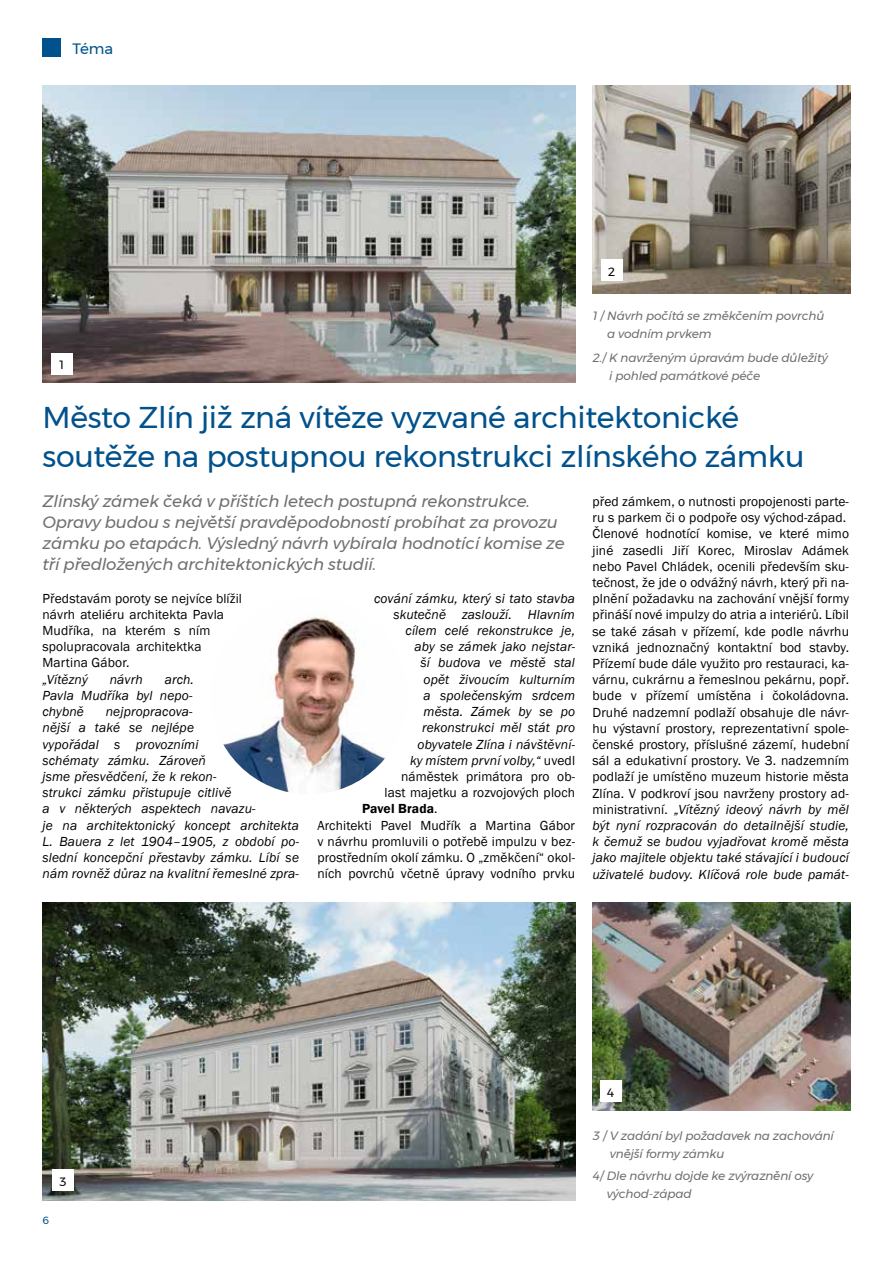
<style>
.page{position:relative;width:893px;height:1263px;background:#fff}
.page>*{position:absolute;margin:0;border:0;box-sizing:border-box;transform-origin:0 0}
.t1{font:30px/39px "Montserrat";letter-spacing:-.01em;color:#00518c}
.t2{font:italic 16.5px/21px "Montserrat";letter-spacing:-.01em;color:#706f6f}
.t3{font:15px "Montserrat";color:#00518c}
.t4{font:13.5px/16.2px "Franklin Gothic";letter-spacing:.01em;color:#000}
.t5{font:italic 13.5px/16.2px "Franklin Gothic";letter-spacing:.01em;color:#000;text-align:justify}
.t6{font:13.5px "MMZ text Book Bold";letter-spacing:.01em;color:#000}
.t7{font:italic 12px/18px "Montserrat";letter-spacing:-.01em;color:#706f6f}
.t8{font:12px "Montserrat";color:#000}
.t9{font:10.5px "Montserrat";color:#00518c}
.s1{font-style:normal}
.s2{font-family:"Franklin Gothic"}
.s3{font-style:italic}
</style>
<div class="page">
<svg style="left:43px;top:38px;width:18px;height:19px"></svg>
<img style="left:43px;top:85px;width:532px;height:298px">
<img style="left:43px;top:902px;width:532px;height:298px">
<img style="left:592px;top:902px;width:258px;height:209px">
<img style="left:592px;top:85px;width:258px;height:208px">
<div style="left:51px;top:353px;width:21px;height:21px;background:#fff"></div>
<div style="left:601px;top:259px;width:21px;height:22px;background:#fff"></div>
<div style="left:52px;top:1169px;width:22px;height:22px;background:#fff"></div>
<div style="left:600px;top:1080px;width:21px;height:21px;background:#fff"></div>
<img style="left:211px;top:597px;width:196px;height:197px;border-radius:98px">
<p class="t3" style="left:73px;top:37px;width:42px">Téma</p>
<p class="t8" style="left:59px;top:356px;width:6px">1</p>
<p class="t8" style="left:608px;top:262px;width:8px">2</p>
<p class="t7" style="left:607px;top:307px;width:219px;text-indent:-15px">1 / Návrh počítá se změkčením povrchů a vodním prvkem</p>
<p class="t7" style="left:609px;top:349px;width:220px;text-indent:-17px">2./ K navrženým úpravám bude důležitý i pohled památkové péče</p>
<h1 class="t1" style="left:43px;top:398px;width:764px">Město Zlín již zná vítěze vyzvané architektonické soutěže na postupnou rekonstrukci zlínského zámku</h1>
<p class="t2" style="left:43px;top:490px;width:524px">Zlínský zámek čeká v příštích letech postupná rekonstrukce.<br>Opravy budou s největší pravděpodobností probíhat za provozu zámku po etapách. Výsledný návrh vybírala hodnotící komise ze tří předložených architektonických studií.</p>
<p class="t4" style="left:43px;top:590px;width:201px">Představám poroty se nejvíce blížil návrh ateliéru architekta Pavla<br>Mudříka, na kterém s ním spolupracovala architektka<br>Martina Gábor.</p>
<p class="t5" style="left:43px;top:671px;width:47px">„Vítězný</p>
<p class="t5" style="left:110px;top:671px;width:35px">návrh</p>
<p class="t5" style="left:43px;top:671px;width:153px;text-indent:122px">arch.<br>Pavla Mudříka byl nepo&shy;chybně</p>
<p class="t5" style="left:43px;top:704px;width:258px;text-align:left;text-indent:63px">nejpropracova-<br>nější a také se nejlépe<br>vypořádal s provozními<br>schématy zámku. Zároveň<br>jsme přesvědčení, že k rekon-<br>strukci zámku přistupuje citlivě<br>a v některých aspektech navazu-<br>je na architektonický koncept architekta<br>L. Bauera z let 1904–1905, z období po&shy;slední koncepční přestavby zámku. Líbí se nám rovněž důraz na kvalitní řemeslné zpra-</p>
<p class="t5" style="left:374px;top:590px;width:203px;text-align:right">cování zámku, který si tato stavba skutečně zaslouží. Hlavním cílem celé rekonstrukce je,<br>aby se zámek jako nejstar-<br>ší budova ve městě stal<br>opět živoucím kulturním<br>a společenským srdcem<br>města. Zámek by se po rekonstrukci měl stát pro obyvatele Zlína i návštěvní-<br>ky místem první volby,“ <span class="s1">uvedl náměstek primátora pro ob-<br>last majetku a rozvojových ploch</span></p>
<p class="t6" style="left:362px;top:800px;width:77px">Pavel Brada<span class="s2">.</span></p>
<p class="t4" style="left:317px;top:817px;width:259px;text-align:justify">Architekti Pavel Mudřík a Martina Gábor v návrhu promluvili o potřebě impulzu v bez&shy;prostředním okolí zámku. O „změkčení“ okol&shy;ních povrchů včetně úpravy vodního prvku</p>
<p class="t4" style="left:592px;top:494px;width:258px">před zámkem, o nutnosti propojenosti parte&shy;ru s parkem či o podpoře osy východ-západ.<br>Členové hodnotící komise, ve které mimo jiné zasedli Jiří Korec, Miroslav Adámek nebo Pavel Chládek, ocenili především sku&shy;tečnost, že jde o odvážný návrh, který při na&shy;plnění požadavku na zachování vnější formy přináší nové impulzy do atria a interiérů. Líbil se také zásah v přízemí, kde podle návrhu vzniká jednoznačný kontaktní bod stavby.<br>Přízemí bude dále využito pro restauraci, ka&shy;várnu, cukrárnu a řemeslnou pekárnu, popř. bude v přízemí umístěna i čokoládovna.<br>Druhé nadzemní podlaží obsahuje dle návr&shy;hu výstavní prostory, reprezentativní spole&shy;čenské prostory, příslušné zázemí, hudební sál a edukativní prostory. Ve 3. nadzemním podlaží je umístěno muzeum historie města Zlína. V podkroví jsou navrženy prostory ad&shy;ministrativní. <span class="s3">„Vítězný ideový návrh by měl být nyní rozpracován do detailnější studie, k čemuž se budou vyjadřovat kromě města jako majitele objektu také stávající i budoucí uživatelé budovy. Klíčová role bude památ-</span></p>
<p class="t8" style="left:60px;top:1172px;width:9px">3</p>
<p class="t9" style="left:43px;top:1212px;width:8px">6</p>
<p class="t8" style="left:607px;top:1083px;width:9px">4</p>
<p class="t7" style="left:610px;top:1126px;width:226px;text-indent:-17px">3 / V zadání byl požadavek na zachování vnější formy zámku</p>
<p class="t7" style="left:607px;top:1167px;width:208px;text-indent:-14px">4/ Dle návrhu dojde ke zvýraznění osy východ-západ</p>
</div>
